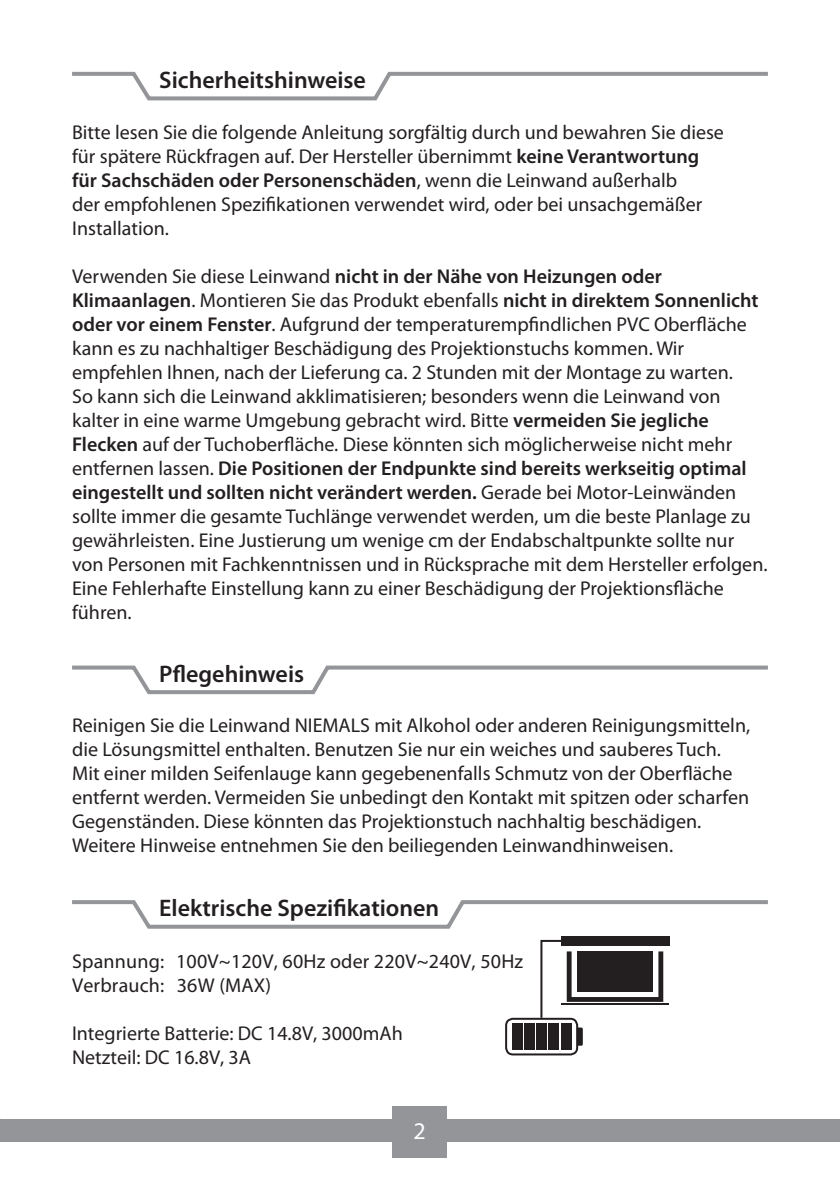
<style>
.page{position:relative;width:840px;height:1191px;background:#fff}
.page>*{position:absolute;margin:0;border:0;box-sizing:border-box;transform-origin:0 0}
.t1{font:600 24px "Myriad Pro";color:#231f20}
.t2{font:24px "Myriad Pro";color:#fff}
.t3{font:20px/24px "Myriad Pro";color:#231f20}
.s1{font-weight:600}
</style>
<div class="page">
<div style="left:392px;top:1106px;width:54px;height:51px;background:#939598"></div>
<div style="left:0;top:1119px;width:839px;height:22px;background:#939598"></div>
<svg style="left:72px;top:71px;width:696px;height:30px"></svg>
<svg style="left:72px;top:665px;width:696px;height:30px"></svg>
<svg style="left:72px;top:900px;width:696px;height:29px"></svg>
<div style="left:560px;top:936px;width:108px;height:9px;background:#231f20"></div>
<hr style="left:561px;top:1003px;width:107px;height:2px;background:#231f20">
<svg style="left:540px;top:939px;width:123px;height:78px"></svg>
<div style="left:505px;top:1017px;width:73px;height:38px;border:2px solid #231f20;border-radius:7px"></div>
<div style="left:512px;top:1023px;width:10px;height:27px;background:#231f20"></div>
<div style="left:524px;top:1023px;width:10px;height:27px;background:#231f20"></div>
<div style="left:536px;top:1023px;width:10px;height:27px;background:#231f20"></div>
<div style="left:548px;top:1023px;width:10px;height:27px;background:#231f20"></div>
<div style="left:560px;top:1023px;width:11px;height:27px;background:#231f20"></div>
<svg style="left:577px;top:1027px;width:5px;height:18px"></svg>
<p class="t1" style="left:159px;top:67px;width:208px">Sicherheitshinweise</p>
<p class="t3" style="left:72px;top:120px;width:653px">Bitte lesen Sie die folgende Anleitung sorgfältig durch und bewahren Sie diese für spätere Rückfragen auf. Der Hersteller übernimmt <span class="s1">keine Verantwortung für Sachschäden oder Personenschäden</span>, wenn die Leinwand außerhalb<br>der empfohlenen Spezifikationen verwendet wird, oder bei unsachgemäßer Installation.</p>
<p class="t3" style="left:72px;top:264px;width:696px">Verwenden Sie diese Leinwand <span class="s1">nicht in der Nähe von Heizungen oder Klimaanlagen</span>. Montieren Sie das Produkt ebenfalls <span class="s1">nicht in direktem Sonnenlicht oder vor einem Fenster</span>. Aufgrund der temperaturempfindlichen PVC Oberfläche kann es zu nachhaltiger Beschädigung des Projektionstuchs kommen. Wir empfehlen Ihnen, nach der Lieferung ca. 2 Stunden mit der Montage zu warten.<br>So kann sich die Leinwand akklimatisieren; besonders wenn die Leinwand von kalter in eine warme Umgebung gebracht wird. Bitte <span class="s1">vermeiden Sie jegliche Flecken</span> auf der Tuchoberfläche. Diese könnten sich möglicherweise nicht mehr entfernen lassen. <span class="s1">Die Positionen der Endpunkte sind bereits werkseitig optimal eingestellt und sollten nicht verändert werden.</span> Gerade bei Motor-Leinwänden sollte immer die gesamte Tuchlänge verwendet werden, um die beste Planlage zu gewährleisten. Eine Justierung um wenige cm der Endabschaltpunkte sollte nur von Personen mit Fachkenntnissen und in Rücksprache mit dem Hersteller erfolgen.<br>Eine Fehlerhafte Einstellung kann zu einer Beschädigung der Projektionsfläche führen.</p>
<p class="t1" style="left:159px;top:660px;width:146px">Pflegehinweis</p>
<p class="t3" style="left:72px;top:714px;width:679px">Reinigen Sie die Leinwand NIEMALS mit Alkohol oder anderen Reinigungsmitteln, die Lösungsmittel enthalten. Benutzen Sie nur ein weiches und sauberes Tuch.<br>Mit einer milden Seifenlauge kann gegebenenfalls Schmutz von der Oberfläche entfernt werden. Vermeiden Sie unbedingt den Kontakt mit spitzen oder scharfen Gegenständen. Diese könnten das Projektionstuch nachhaltig beschädigen.<br>Weitere Hinweise entnehmen Sie den beiliegenden Leinwandhinweisen.</p>
<p class="t1" style="left:159px;top:895px;width:281px">Elektrische Spezifikationen</p>
<p class="t3" style="left:72px;top:950px;width:452px">Spannung: 100V~120V, 60Hz oder 220V~240V, 50Hz<br>Verbrauch: 36W (MAX)</p>
<p class="t3" style="left:72px;top:1022px;width:332px">Integrierte Batterie: DC 14.8V, 3000mAh<br>Netzteil: DC 16.8V, 3A</p>
<p class="t2" style="left:413px;top:1117px;width:14px">2</p>
</div>
